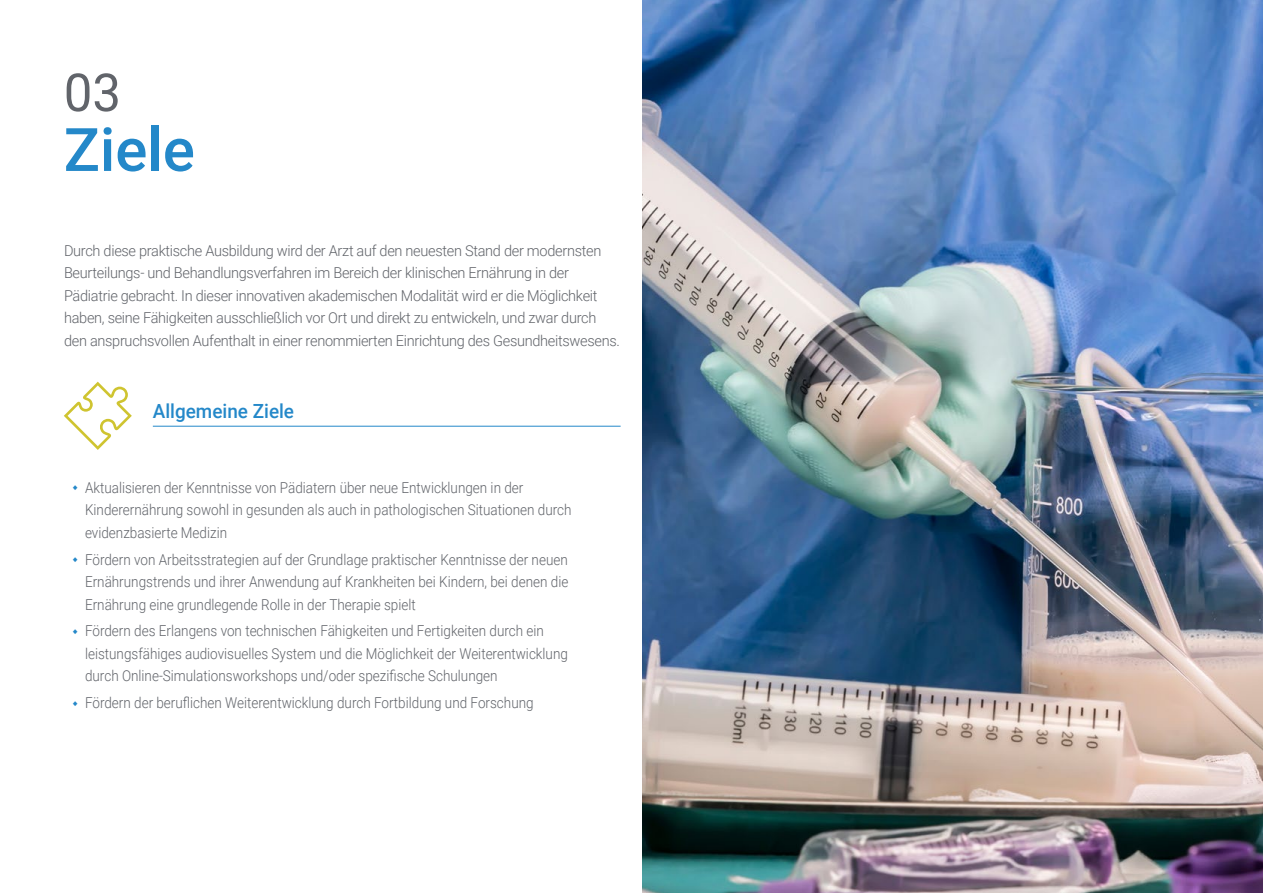
<style>
.page{position:relative;width:1263px;height:893px;background:#fff}
.page>*{position:absolute;margin:0;border:0;box-sizing:border-box;transform-origin:0 0}
.t1{font:500 60px "Roboto";color:#2488c9}
.t2{font:52.5px "Roboto";color:#61646a}
.t3{font:500 19.5px "Roboto";color:#2488c9}
.t4{font:300 15px/22.5px "Roboto";color:#61646a;scale:.9 1}
.t5{font:300 15px/22.5px "Roboto";letter-spacing:-.02em;color:#61646a}
</style>
<div class="page">
<img style="left:642px;top:0;width:621px;height:893px">
<hr style="left:153px;top:426px;width:468px;height:1px;background:#2488c9">
<svg style="left:64px;top:382px;width:68px;height:68px"></svg>
<h2 class="t2" style="left:64px;top:56px;width:59px">03</h2>
<h1 class="t1" style="left:64px;top:108px;width:133px">Ziele</h1>
<p class="t5" style="left:64px;top:239px;width:557px">Durch diese praktische Ausbildung wird der Arzt auf den neuesten Stand der modernsten Beurteilungs- und Behandlungsverfahren im Bereich der klinischen Ernährung in der Pädiatrie gebracht. In dieser innovativen akademischen Modalität wird er die Möglichkeit haben, seine Fähigkeiten ausschließlich vor Ort und direkt zu entwickeln, und zwar durch den anspruchsvollen Aufenthalt in einer renommierten Einrichtung des Gesundheitswesens.</p>
<h3 class="t3" style="left:153px;top:397px;width:143px">Allgemeine Ziele</h3>
<p class="t4" style="left:85px;top:476px;width:542px">Aktualisieren der Kenntnisse von Pädiatern über neue Entwicklungen in der<br>Kinderernährung sowohl in gesunden als auch in pathologischen Situationen durch evidenzbasierte Medizin</p>
<p class="t4" style="left:85px;top:548px;width:538px;text-align:justify">Fördern von Arbeitsstrategien auf der Grundlage praktischer Kenntnisse der neuen Ernährungstrends und ihrer Anwendung auf Krankheiten bei Kindern, bei denen die Ernährung eine grundlegende Rolle in der Therapie spielt</p>
<p class="t4" style="left:85px;top:619px;width:538px">Fördern des Erlangens von technischen Fähigkeiten und Fertigkeiten durch ein leistungsfähiges audiovisuelles System und die Möglichkeit der Weiterentwicklung durch Online-Simulationsworkshops und/oder spezifische Schulungen</p>
<p class="t4" style="left:85px;top:691px;width:500px">Fördern der beruflichen Weiterentwicklung durch Fortbildung und Forschung</p>
</div>
